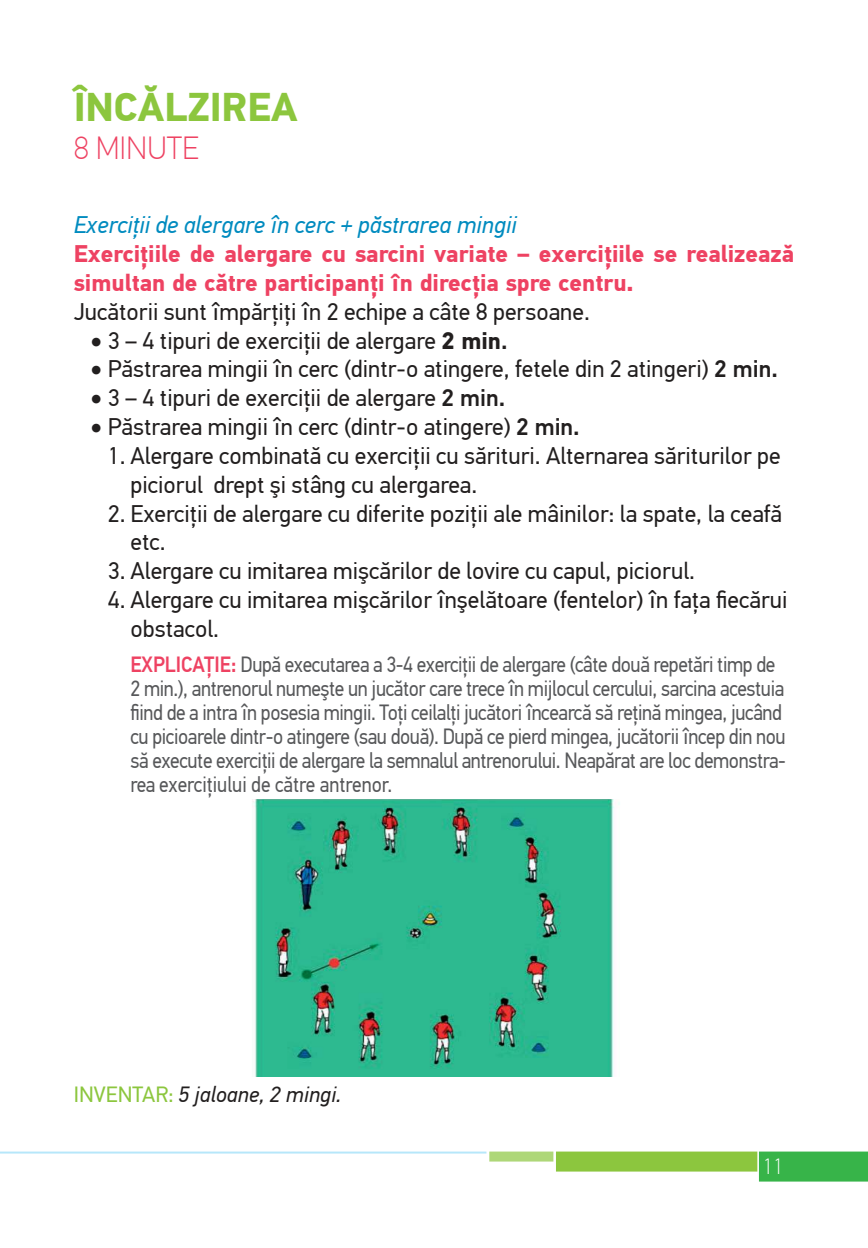
<style>
.page{position:relative;width:868px;height:1248px;background:#fff}
.page>*{position:absolute;margin:0;border:0;box-sizing:border-box;transform-origin:0 0}
.t1{font:700 40px "PF Din Text Pro";color:#8cc63e}
.t2{font:100 32px "PF Din Text Pro";color:#ee4262}
.t3{font:24px/28.8px "PF Din Text Pro";color:#221f1f}
.t4{font:700 24px/28.8px "PF Din Text Pro";color:#ee4262}
.t5{font:italic 24px "PF Din Text Pro";color:#008bbf}
.t6{font:22px/24px "PF Din Text Pro";letter-spacing:-.02em;color:#57585a;scale:.9 1}
.t7{font:italic 22px "PF Din Text Pro";color:#221f1f}
.t8{font:100 22px "PF Din Text Pro";color:#fff}
.s1{font-weight:700}
.s2{font-weight:500}
.s3{font-weight:500;color:#ee4262}
.s4{font-style:normal;color:#8cc63e}
</style>
<div class="page">
<div style="left:556px;top:1151px;width:201px;height:20px;background:#8cc63e"></div>
<div style="left:758px;top:1151px;width:109px;height:30px;background:#37b449"></div>
<hr style="left:0;top:1151px;width:486px;height:2px;background:#6dcff6">
<div style="left:489px;top:1151px;width:64px;height:10px;background:#aed778"></div>
<img style="left:252px;top:799px;width:368px;height:277px">
<h1 class="t1" style="left:74px;top:83px;width:225px">încălzirea</h1>
<h2 class="t2" style="left:74px;top:130px;width:127px">8 miNuTE</h2>
<p class="t5" style="left:74px;top:211px;width:444px">Exerciţii de alergare în cerc + păstrarea mingii</p>
<p class="t4" style="left:74px;top:240px;width:721px">exerciţiile de alergare cu sarcini variate – exerciţiile se realizează simultan de către participanţi în direcţia spre centru.</p>
<p class="t3" style="left:74px;top:297px;width:517px">Jucătorii sunt împărţiţi în 2 echipe a câte 8 persoane.</p>
<p class="t3" style="left:91px;top:326px;width:418px">• 3 – 4 tipuri de exerciţii de alergare <span class="s1">2 min</span><span class="s2">.</span></p>
<p class="t3" style="left:91px;top:355px;width:688px">• Păstrarea mingii în cerc (dintr-o atingere, fetele din 2 atingeri) <span class="s2">2 min.</span></p>
<p class="t3" style="left:91px;top:384px;width:416px">• 3 – 4 tipuri de exerciţii de alergare <span class="s2">2 min.</span></p>
<p class="t3" style="left:91px;top:412px;width:490px">• Păstrarea mingii în cerc (dintr-o atingere) <span class="s2">2 min.</span></p>
<p class="t3" style="left:130px;top:441px;width:651px;text-indent:-23px">1. Alergare combinată cu exerciţii cu sărituri. Alternarea săriturilor pe piciorul drept şi stâng cu alergarea.</p>
<p class="t3" style="left:130px;top:499px;width:653px;text-indent:-23px">2. Exerciţii de alergare cu diferite poziţii ale mâinilor: la spate, la ceafă etc.</p>
<p class="t3" style="left:108px;top:556px;width:588px">3. Alergare cu imitarea mişcărilor de lovire cu capul, piciorul.</p>
<p class="t3" style="left:130px;top:585px;width:658px;text-indent:-23px">4. Alergare cu imitarea mişcărilor înşelătoare (fentelor) în faţa fiecărui obstacol.</p>
<p class="t6" style="left:130px;top:652px;width:729px"><span class="s3">ExpliCaţiE:</span> După executarea a 3-4 exerciţii de alergare (câte două repetări timp de 2 min.), antrenorul numeşte un jucător care trece în mijlocul cercului, sarcina acestuia fiind de a intra în posesia mingii. Toţi ceilalţi jucători încearcă să reţină mingea, jucând cu picioarele dintr-o atingere (sau două). După ce pierd mingea, jucătorii încep din nou să execute exerciţii de alergare la semnalul antrenorului. Neapărat are loc demonstra&shy;rea exerciţiului de către antrenor.</p>
<p class="t7" style="left:74px;top:1081px;width:269px"><span class="s4">INVENTAR:</span> 5 jaloane, 2 mingi.</p>
<p class="t8" style="left:762px;top:1153px;width:22px">11</p>
</div>
